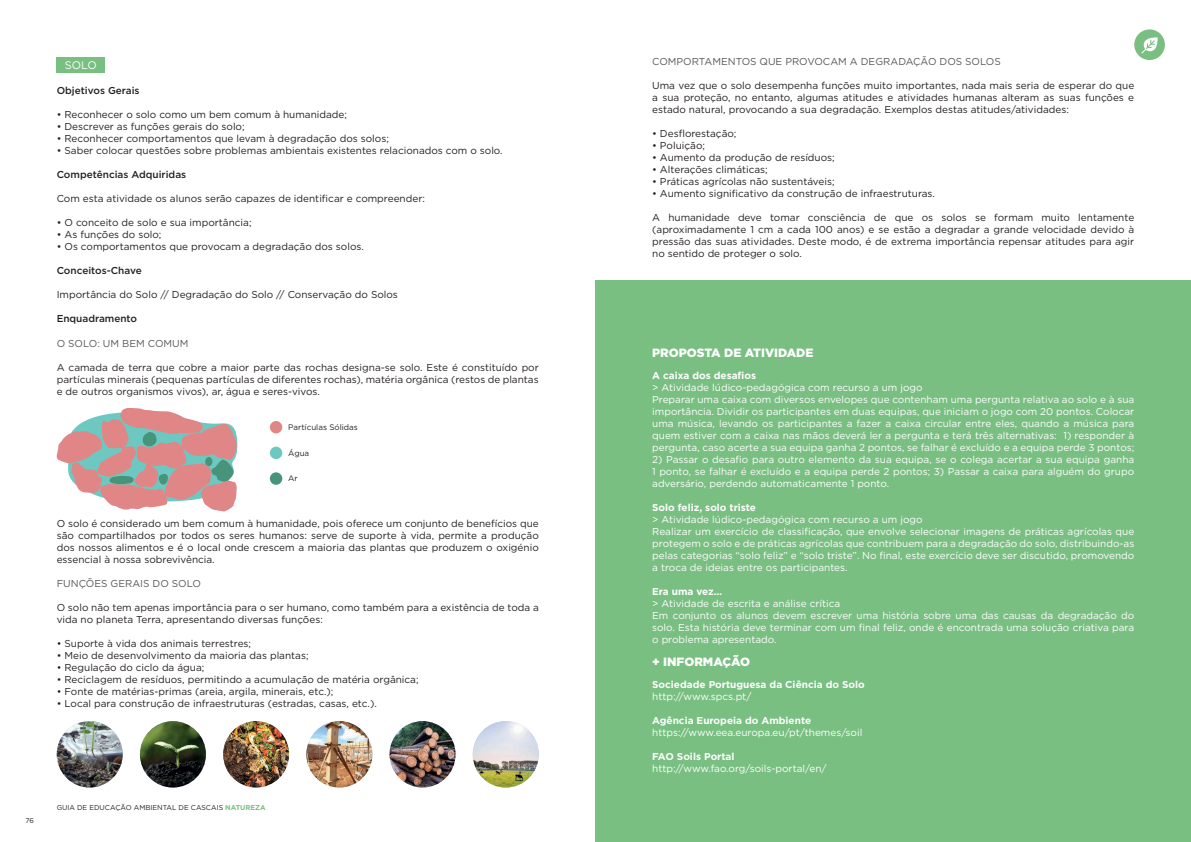
<style>
.page{position:relative;width:1191px;height:842px;background:#fff}
.page>*{position:absolute;margin:0;border:0;box-sizing:border-box;transform-origin:0 0}
.t1{font:900 12px "Gotham";color:#fff}
.t2{font:11px "Gotham";color:#fff}
.t3{font:10px/12px "Gotham";color:#231f20;text-align:justify}
.t4{font:10px/12px "Gotham";color:#fff}
.t5{font:700 10px "Gotham";color:#fff}
.t6{font:10px "Gotham";color:#57585a}
.t7{font:500 10px "Gotham";color:#231f20}
.t8{font:8px "Gotham";color:#231f20}
.t9{font:7px "Gotham";color:#231f20}
.s1{font-weight:700;color:#79bf82}
.s2{color:#79bf82}
</style>
<div class="page">
<div style="left:57px;top:57px;width:48px;height:16px;background:#79bf82"></div>
<svg style="left:56px;top:408px;width:182px;height:104px"></svg>
<div style="left:270px;top:421px;width:12px;height:12px;background:#e18686;border-radius:50%"></div>
<div style="left:270px;top:447px;width:12px;height:12px;background:#6dc8c2;border-radius:50%"></div>
<div style="left:270px;top:472px;width:12px;height:13px;background:#46957b;border-radius:50%"></div>
<img style="left:57px;top:721px;width:66px;height:66px;border-radius:33px">
<img style="left:140px;top:721px;width:66px;height:66px;border-radius:33px">
<img style="left:223px;top:721px;width:66px;height:66px;border-radius:33px">
<img style="left:306px;top:721px;width:66px;height:66px;border-radius:33px">
<img style="left:389px;top:721px;width:66px;height:66px;border-radius:33px">
<img style="left:473px;top:721px;width:66px;height:66px;border-radius:33px">
<div style="left:1134px;top:29px;width:30px;height:31px;background:#79bf82;border-radius:50%"></div>
<svg style="left:1141px;top:37px;width:17px;height:16px"></svg>
<div style="left:595px;top:281px;width:596px;height:561px;background:#79bf82"></div>
<p class="t2" style="left:65px;top:58px;width:34px">SOLO</p>
<p class="t7" style="left:57px;top:84px;width:84px">Objetivos Gerais</p>
<p class="t3" style="left:57px;top:109px;width:292px">• Reconhecer o solo como um bem comum à humanidade;</p>
<p class="t3" style="left:57px;top:121px;width:189px">• Descrever as funções gerais do solo;</p>
<p class="t3" style="left:57px;top:133px;width:334px">• Reconhecer comportamentos que levam à degradação dos solos;</p>
<p class="t3" style="left:57px;top:145px;width:447px">• Saber colocar questões sobre problemas ambientais existentes relacionados com o solo.</p>
<p class="t7" style="left:57px;top:168px;width:131px">Competências Adquiridas</p>
<p class="t3" style="left:57px;top:193px;width:370px">Com esta atividade os alunos serão capazes de identificar e compreender:</p>
<p class="t3" style="left:57px;top:217px;width:196px">• O conceito de solo e sua importância;</p>
<p class="t3" style="left:57px;top:229px;width:106px">• As funções do solo;</p>
<p class="t3" style="left:57px;top:241px;width:309px">• Os comportamentos que provocam a degradação dos solos.</p>
<p class="t7" style="left:57px;top:264px;width:87px">Conceitos-Chave</p>
<p class="t3" style="left:57px;top:289px;width:343px">Importância do Solo // Degradação do Solo // Conservação do Solos</p>
<p class="t7" style="left:57px;top:312px;width:82px">Enquadramento</p>
<p class="t6" style="left:57px;top:337px;width:133px">O SOLO: UM BEM COMUM</p>
<p class="t3" style="left:57px;top:361px;width:483px">A camada de terra que cobre a maior parte das rochas designa-se solo. Este é constituído por partículas minerais (pequenas partículas de diferentes rochas), matéria orgânica (restos de plantas e de outros organismos vivos), ar, água e seres-vivos.</p>
<p class="t8" style="left:288px;top:422px;width:71px">Partículas Sólidas</p>
<p class="t8" style="left:288px;top:448px;width:22px">Água</p>
<p class="t8" style="left:288px;top:473px;width:11px">Ar</p>
<p class="t3" style="left:57px;top:517px;width:483px">O solo é considerado um bem comum à humanidade, pois oferece um conjunto de benefícios que são compartilhados por todos os seres humanos: serve de suporte à vida, permite a produção dos nossos alimentos e é o local onde crescem a maioria das plantas que produzem o oxigénio essencial à nossa sobrevivência.</p>
<p class="t6" style="left:57px;top:577px;width:146px">FUNÇÕES GERAIS DO SOLO</p>
<p class="t3" style="left:57px;top:601px;width:483px">O solo não tem apenas importância para o ser humano, como também para a existência de toda a vida no planeta Terra, apresentando diversas funções:</p>
<p class="t3" style="left:57px;top:637px;width:196px">• Suporte à vida dos animais terrestres;</p>
<p class="t3" style="left:57px;top:649px;width:253px">• Meio de desenvolvimento da maioria das plantas;</p>
<p class="t3" style="left:57px;top:661px;width:149px">• Regulação do ciclo da água;</p>
<p class="t3" style="left:57px;top:673px;width:363px">• Reciclagem de resíduos, permitindo a acumulação de matéria orgânica;</p>
<p class="t3" style="left:57px;top:685px;width:278px">• Fonte de matérias-primas (areia, argila, minerais, etc.);</p>
<p class="t3" style="left:57px;top:697px;width:321px">• Local para construção de infraestruturas (estradas, casas, etc.).</p>
<p class="t9" style="left:26px;top:816px;width:10px">76</p>
<p class="t9" style="left:57px;top:803px;width:211px">GUIA DE EDUCAÇÃO AMBIENTAL DE CASCAIS <span class="s1">NATUREZA</span></p>
<p class="t6" style="left:652px;top:55px;width:350px">COMPORTAMENTOS QUE PROVOCAM A DEGRADAÇÃO DOS SOLOS</p>
<p class="t3" style="left:652px;top:79px;width:483px">Uma vez que o solo desempenha funções muito importantes, nada mais seria de esperar do que a sua proteção, no entanto, algumas atitudes e atividades humanas alteram as suas funções e estado natural, provocando a sua degradação. Exemplos destas atitudes/atividades:</p>
<p class="t3" style="left:652px;top:127px;width:86px">• Desflorestação;</p>
<p class="t3" style="left:652px;top:139px;width:54px">• Poluição;</p>
<p class="t3" style="left:652px;top:151px;width:184px">• Aumento da produção de resíduos;</p>
<p class="t3" style="left:652px;top:163px;width:117px">• Alterações climáticas;</p>
<p class="t3" style="left:652px;top:175px;width:184px">• Práticas agrícolas não sustentáveis;</p>
<p class="t3" style="left:652px;top:187px;width:284px">• Aumento significativo da construção de infraestruturas.</p>
<p class="t3" style="left:652px;top:211px;width:483px">A humanidade deve tomar consciência de que os solos se formam muito lentamente (aproximadamente 1 cm a cada 100 anos) e se estão a degradar a grande velocidade devido à pressão das suas atividades. Deste modo, é de extrema importância repensar atitudes para agir no sentido de proteger o solo.</p>
<p class="t1" style="left:652px;top:344px;width:170px">PROPOSTA DE ATIVIDADE<span class="s2">S</span></p>
<p class="t5" style="left:652px;top:368px;width:105px">A caixa dos desafios</p>
<p class="t4" style="left:652px;top:381px;width:483px">&gt; Atividade lúdico-pedagógica com recurso a um jogo<br>Preparar uma caixa com diversos envelopes que contenham uma pergunta relativa ao solo e à sua importância. Dividir os participantes em duas equipas, que iniciam o jogo com 20 pontos. Colocar uma música, levando os participantes a fazer a caixa circular entre eles, quando a música para quem estiver com a caixa nas mãos deverá ler a pergunta e terá três alternativas: 1) responder à pergunta, caso acerte a sua equipa ganha 2 pontos, se falhar é excluído e a equipa perde 3 pontos;</p>
<p class="t4" style="left:652px;top:453px;width:483px;text-align:justify">2) Passar o desafio para outro elemento da sua equipa, se o colega acertar a sua equipa ganha 1 ponto, se falhar é excluído e a equipa perde 2 pontos; 3) Passar a caixa para alguém do grupo adversário, perdendo automaticamente 1 ponto.</p>
<p class="t5" style="left:652px;top:500px;width:105px">Solo feliz, solo triste</p>
<p class="t4" style="left:652px;top:513px;width:483px">&gt; Atividade lúdico-pedagógica com recurso a um jogo<br>Realizar um exercício de classificação, que envolve selecionar imagens de práticas agrícolas que protegem o solo e de práticas agrícolas que contribuem para a degradação do solo, distribuindo-as pelas categorias “solo feliz” e “solo triste”. No final, este exercício deve ser discutido, promovendo a troca de ideias entre os participantes.</p>
<p class="t5" style="left:652px;top:584px;width:71px">Era uma vez…</p>
<p class="t4" style="left:652px;top:597px;width:483px">&gt; Atividade de escrita e análise crítica<br>Em conjunto os alunos devem escrever uma história sobre uma das causas da degradação do solo. Esta história deve terminar com um final feliz, onde é encontrada uma solução criativa para o problema apresentado.</p>
<p class="t5" style="left:652px;top:678px;width:214px">Sociedade Portuguesa da Ciência do Solo</p>
<p class="t4" style="left:652px;top:690px;width:101px">http://www.spcs.pt/</p>
<p class="t5" style="left:652px;top:714px;width:160px">Agência Europeia do Ambiente</p>
<p class="t4" style="left:652px;top:726px;width:212px">https://www.eea.europa.eu/pt/themes/soil</p>
<p class="t5" style="left:652px;top:750px;width:84px">FAO Soils Portal</p>
<p class="t4" style="left:652px;top:762px;width:176px">http://www.fao.org/soils-portal/en/</p>
<p class="t1" style="left:652px;top:654px;width:99px">+ INFORMAÇÃO</p>
</div>
